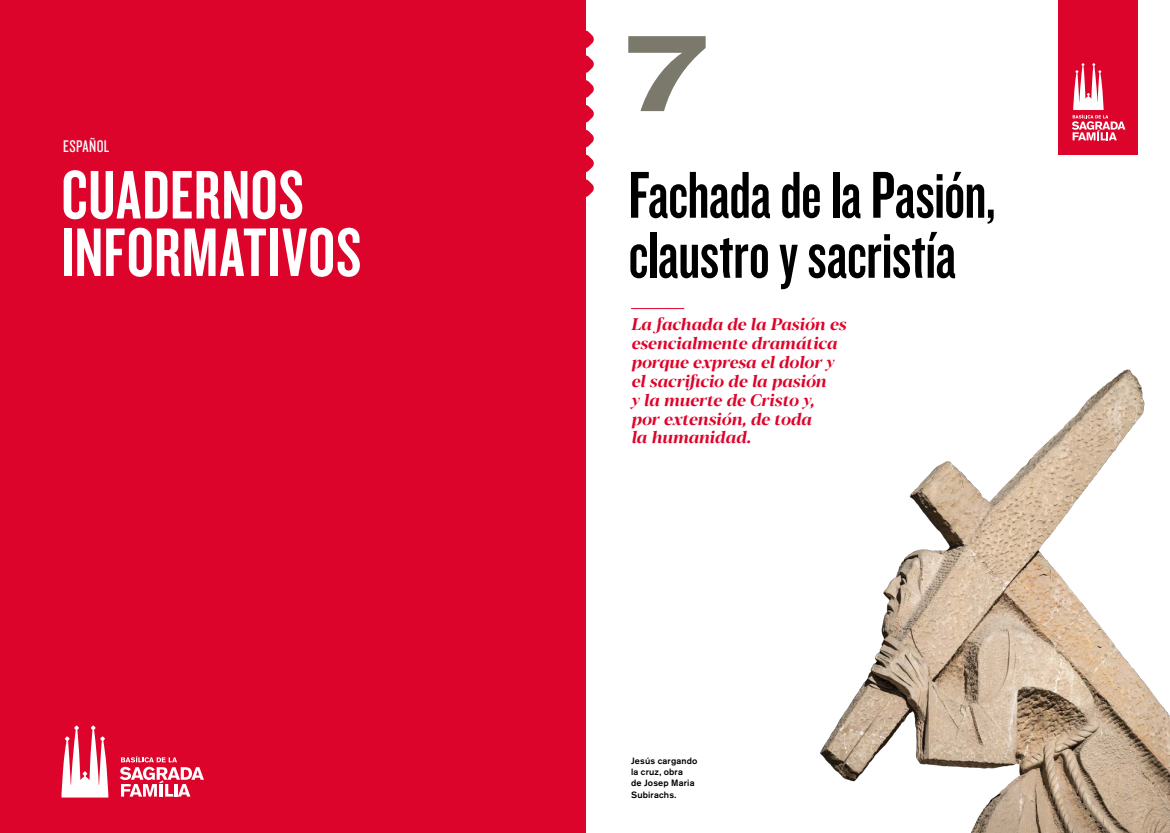
<style>
.page{position:relative;width:1170px;height:833px;background:#fff}
.page>*{position:absolute;margin:0;border:0;box-sizing:border-box;transform-origin:0 0}
.t1{font:112.5px "Knockout HTF54 Sumo";color:#7b796b}
.COVER_TIT{font:71.25px "Knockout HTF48 Featherweight";letter-spacing:.015em;color:#fff}
.COVER_TIT-2{font:68.75px/60px "Knockout HTF48 Featherweight";letter-spacing:-.01em;color:#000}
.TXT_TXT{font:17.5px "Knockout HTF28 Junior Featherwt";letter-spacing:.02em;color:#fff}
.COVER_DESTACAT{font:italic 700 16.75px/18.9px "Blacker Display";letter-spacing:-.005em;color:#dd042b}
.TXT_PEU_SANS_IMATGES{font:500 9px/11.2px "Akzidenz Grotesk BE";letter-spacing:.02em;color:#000}
</style>
<div class="page">
<svg style="left:585px;top:30px;width:9px;height:19px"></svg>
<svg style="left:585px;top:55px;width:9px;height:18px"></svg>
<svg style="left:585px;top:80px;width:9px;height:18px"></svg>
<svg style="left:585px;top:104px;width:9px;height:19px"></svg>
<svg style="left:585px;top:129px;width:9px;height:19px"></svg>
<svg style="left:585px;top:154px;width:9px;height:19px"></svg>
<svg style="left:585px;top:179px;width:9px;height:18px"></svg>
<div style="left:1058px;top:0;width:80px;height:154px;background:#dd042b"></div>
<svg style="left:1071px;top:63px;width:54px;height:77px"></svg>
<img style="left:820px;top:369px;width:349px;height:464px">
<hr style="left:631px;top:308px;width:53px;height:1px;background:#dd042b">
<div style="left:0;top:0;width:585px;height:833px;background:#dd042b"></div>
<svg style="left:61px;top:725px;width:47px;height:72px"></svg>
<svg style="left:120px;top:756px;width:84px;height:40px"></svg>
<p class="TXT_TXT" style="left:63px;top:137px;width:48px">ESPAÑOL</p>
<p class="COVER_TIT" style="left:61px;top:159px;width:244px">CUADERNOS</p>
<p class="COVER_TIT" style="left:61px;top:217px;width:301px">INFORMATIVOS</p>
<p class="t1" style="left:622px;top:10px;width:87px">7</p>
<p class="COVER_TIT-2" style="left:628px;top:166px;width:369px">Fachada de la Pasión, claustro y sacristía</p>
<p class="COVER_DESTACAT" style="left:631px;top:316px;width:216px">La fachada de la Pasión es esencialmente dramática porque expresa el dolor y el sacrificio de la pasión<br>y la muerte de Cristo y, por extensión, de toda<br>la humanidad.</p>
<p class="TXT_PEU_SANS_IMATGES" style="left:631px;top:755px;width:68px">Jesús cargando la cruz, obra<br>de Josep Maria<br>Subirachs.</p>
</div>
